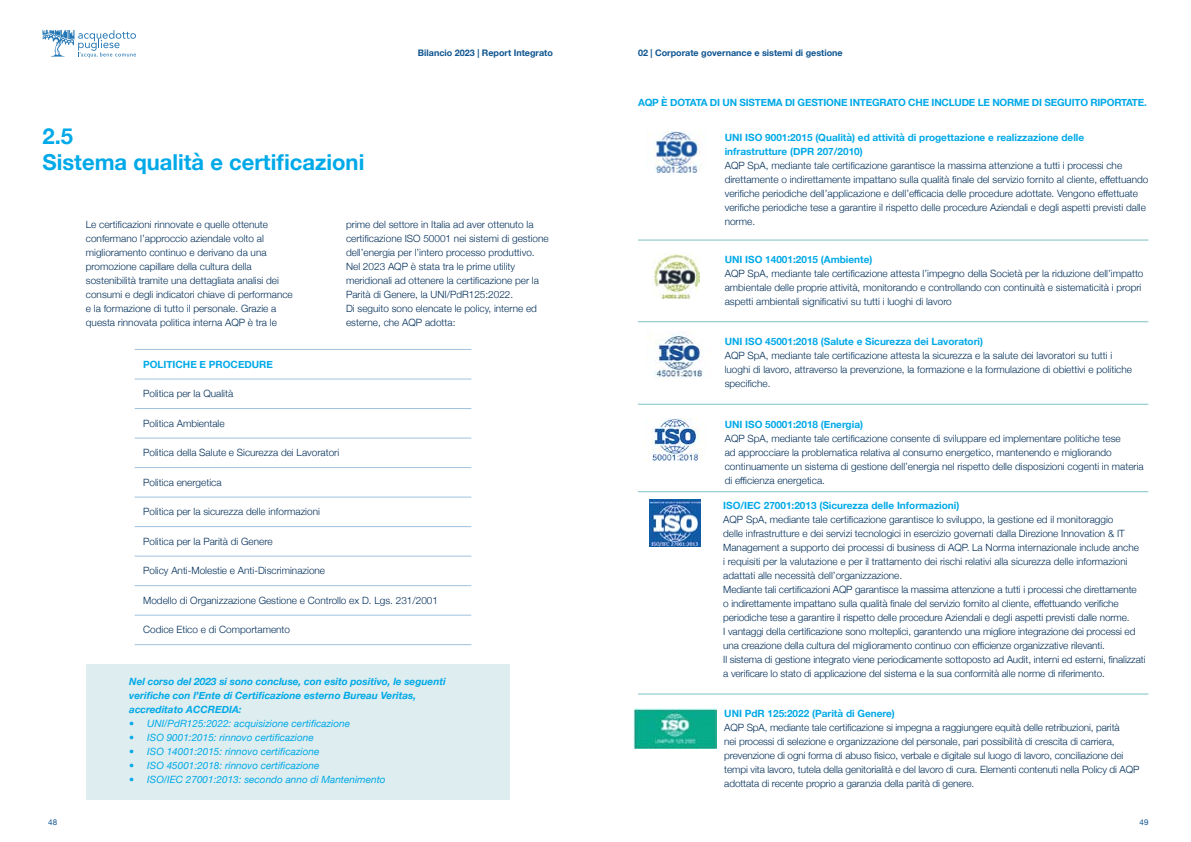
<style>
.page{position:relative;width:1191px;height:842px;background:#fff}
.page>*{position:absolute;margin:0;border:0;box-sizing:border-box;transform-origin:0 0}
.t1{font:700 22px/26.4px "Helvetica Neue";color:#00a9e8}
.t2{font:300 10px/14px "Helvetica Neue";color:#002e59}
.t3{font:700 10px/14px "Helvetica Neue";color:#00a9e8}
.t4{font:italic 10px "Helvetica Neue";color:#00a9e8}
.t5{font:italic 700 10px/14px "Helvetica Neue";color:#00a9e8}
.t6{font:700 10px "Helvetica Neue";letter-spacing:-.02em;color:#00a9e8}
.t7{font:700 9px "Helvetica Neue";color:#0d5490}
.t8{font:8px "Helvetica Neue";color:#0d5490}
</style>
<div class="page">
<div style="left:86px;top:664px;width:423px;height:136px;background:#deedef"></div>
<hr style="left:135px;top:379px;width:336px;height:1px;background:#9fc2de">
<hr style="left:135px;top:408px;width:336px;height:1px;background:#9fc2de">
<hr style="left:135px;top:438px;width:336px;height:1px;background:#9fc2de">
<hr style="left:135px;top:467px;width:336px;height:1px;background:#9fc2de">
<hr style="left:135px;top:497px;width:336px;height:1px;background:#9fc2de">
<hr style="left:135px;top:526px;width:336px;height:1px;background:#9fc2de">
<hr style="left:135px;top:556px;width:336px;height:1px;background:#9fc2de">
<hr style="left:135px;top:585px;width:336px;height:1px;background:#9fc2de">
<hr style="left:135px;top:615px;width:336px;height:1px;background:#9fc2de">
<hr style="left:135px;top:644px;width:336px;height:1px;background:#9fc2de">
<hr style="left:135px;top:349px;width:336px;height:1px;background:#9fc2de">
<hr style="left:638px;top:404px;width:510px;height:1px;background:#7dc2c5">
<hr style="left:638px;top:491px;width:510px;height:1px;background:#7dc2c5">
<hr style="left:638px;top:321px;width:510px;height:1px;background:#7dc2c5">
<hr style="left:638px;top:240px;width:510px;height:1px;background:#7dc2c5">
<img style="left:652px;top:131px;width:50px;height:41px">
<img style="left:653px;top:253px;width:47px;height:45px">
<img style="left:654px;top:331px;width:49px;height:48px">
<img style="left:644px;top:418px;width:56px;height:42px">
<img style="left:649px;top:499px;width:51px;height:47px">
<hr style="left:638px;top:694px;width:510px;height:1px;background:#7dc2c5">
<img style="left:633px;top:708px;width:83px;height:40px">
<svg style="left:43px;top:30px;width:93px;height:28px"></svg>
<p class="t7" style="left:418px;top:46px;width:136px">Bilancio 2023 | Report Integrato</p>
<p class="t7" style="left:638px;top:46px;width:206px">02 | Corporate governance e sistemi di gestione</p>
<h1 class="t1" style="left:43px;top:123px;width:323px">2.5<br>Sistema qualità e certificazioni</h1>
<p class="t2" style="left:86px;top:217px;width:208px">Le certificazioni rinnovate e quelle ottenute confermano l’approccio aziendale volto al miglioramento continuo e derivano da una promozione capillare della cultura della sostenibilità tramite una dettagliata analisi dei consumi e degli indicatori chiave di performance e la formazione di tutto il personale. Grazie a questa rinnovata politica interna AQP è tra le</p>
<p class="t2" style="left:346px;top:217px;width:204px">prime del settore in Italia ad aver ottenuto la certificazione ISO 50001 nei sistemi di gestione dell’energia per l’intero processo produttivo.<br>Nel 2023 AQP è stata tra le prime utility meridionali ad ottenere la certificazione per la Parità di Genere, la UNI/PdR125:2022.<br>Di seguito sono elencate le policy, interne ed esterne, che AQP adotta:</p>
<p class="t3" style="left:143px;top:357px;width:131px">POLITICHE E PROCEDURE</p>
<p class="t2" style="left:143px;top:386px;width:92px">Politica per la Qualità</p>
<p class="t2" style="left:143px;top:415px;width:83px">Politica Ambientale</p>
<p class="t2" style="left:143px;top:445px;width:198px">Politica della Salute e Sicurezza dei Lavoratori</p>
<p class="t2" style="left:143px;top:474px;width:80px">Politica energetica</p>
<p class="t2" style="left:143px;top:504px;width:178px">Politica per la sicurezza delle informazioni</p>
<p class="t2" style="left:143px;top:533px;width:131px">Politica per la Parità di Genere</p>
<p class="t2" style="left:143px;top:563px;width:183px">Policy Anti-Molestie e Anti-Discriminazione</p>
<p class="t2" style="left:143px;top:592px;width:296px">Modello di Organizzazione Gestione e Controllo ex D. Lgs. 231/2001</p>
<p class="t2" style="left:143px;top:622px;width:148px">Codice Etico e di Comportamento</p>
<p class="t5" style="left:129px;top:674px;width:318px">Nel corso del 2023 si sono concluse, con esito positivo, le seguenti verifiche con l’Ente di Certificazione esterno Bureau Veritas, accreditato ACCREDIA:</p>
<p class="t4" style="left:129px;top:716px;width:222px">• UNI/PdR125:2022: acquisizione certificazione</p>
<p class="t4" style="left:129px;top:730px;width:186px">• ISO 9001:2015: rinnovo certificazione</p>
<p class="t4" style="left:129px;top:744px;width:192px">• ISO 14001:2015: rinnovo certificazione</p>
<p class="t4" style="left:129px;top:758px;width:192px">• ISO 45001:2018: rinnovo certificazione</p>
<p class="t4" style="left:129px;top:772px;width:258px">• ISO/IEC 27001:2013: secondo anno di Mantenimento</p>
<p class="t6" style="left:638px;top:95px;width:510px">AQP È DOTATA DI UN SISTEMA DI GESTIONE INTEGRATO CHE INCLUDE LE NORME DI SEGUITO RIPORTATE.</p>
<p class="t3" style="left:724px;top:131px;width:361px">UNI ISO 9001:2015 (Qualità) ed attività di progettazione e realizzazione delle infrastrutture (DPR 207/2010)</p>
<p class="t2" style="left:724px;top:158px;width:425px">AQP SpA, mediante tale certificazione garantisce la massima attenzione a tutti i processi che direttamente o indirettamente impattano sulla qualità finale del servizio fornito al cliente, effettuando verifiche periodiche dell’applicazione e dell’efficacia delle procedure adottate. Vengono effettuate verifiche periodiche tese a garantire il rispetto delle procedure Aziendali e degli aspetti previsti dalle norme.</p>
<p class="t3" style="left:724px;top:253px;width:149px">UNI ISO 14001:2015 (Ambiente)</p>
<p class="t2" style="left:724px;top:266px;width:420px">AQP SpA, mediante tale certificazione attesta l’impegno della Società per la riduzione dell’impatto ambientale delle proprie attività, monitorando e controllando con continuità e sistematicità i propri aspetti ambientali significativi su tutti i luoghi di lavoro</p>
<p class="t3" style="left:724px;top:335px;width:260px">UNI ISO 45001:2018 (Salute e Sicurezza dei Lavoratori)</p>
<p class="t2" style="left:724px;top:348px;width:409px">AQP SpA, mediante tale certificazione attesta la sicurezza e la salute dei lavoratori su tutti i luoghi di lavoro, attraverso la prevenzione, la formazione e la formulazione di obiettivi e politiche specifiche.</p>
<p class="t3" style="left:724px;top:418px;width:140px">UNI ISO 50001:2018 (Energia)</p>
<p class="t2" style="left:724px;top:431px;width:420px">AQP SpA, mediante tale certificazione consente di sviluppare ed implementare politiche tese<br>ad approcciare la problematica relativa al consumo energetico, mantenendo e migliorando continuamente un sistema di gestione dell’energia nel rispetto delle disposizioni cogenti in materia di efficienza energetica.</p>
<p class="t3" style="left:723px;top:499px;width:238px">ISO/IEC 27001:2013 (Sicurezza delle Informazioni)</p>
<p class="t2" style="left:723px;top:512px;width:424px">AQP SpA, mediante tale certificazione garantisce lo sviluppo, la gestione ed il monitoraggio<br>delle infrastrutture e dei servizi tecnologici in esercizio governati dalla Direzione Innovation &amp; IT Management a supporto dei processi di business di AQP. La Norma internazionale include anche<br>i requisiti per la valutazione e per il trattamento dei rischi relativi alla sicurezza delle informazioni adattati alle necessità dell’organizzazione.<br>Mediante tali certificazioni AQP garantisce la massima attenzione a tutti i processi che direttamente<br>o indirettamente impattano sulla qualità finale del servizio fornito al cliente, effettuando verifiche periodiche tese a garantire il rispetto delle procedure Aziendali e degli aspetti previsti dalle norme.<br>I vantaggi della certificazione sono molteplici, garantendo una migliore integrazione dei processi ed una creazione della cultura del miglioramento continuo con efficienze organizzative rilevanti.<br>Il sistema di gestione integrato viene periodicamente sottoposto ad Audit, interni ed esterni, finalizzati a verificare lo stato di applicazione del sistema e la sua conformità alle norme di riferimento.</p>
<p class="t3" style="left:724px;top:707px;width:172px">UNI PdR 125:2022 (Parità di Genere)</p>
<p class="t2" style="left:724px;top:720px;width:417px">AQP SpA, mediante tale certificazione si impegna a raggiungere equità delle retribuzioni, parità<br>nei processi di selezione e organizzazione del personale, pari possibilità di crescita di carriera, prevenzione di ogni forma di abuso fisico, verbale e digitale sul luogo di lavoro, conciliazione dei tempi vita lavoro, tutela della genitorialità e del lavoro di cura. Elementi contenuti nella Policy di AQP adottata di recente proprio a garanzia della parità di genere.</p>
<p class="t8" style="left:48px;top:816px;width:10px">48</p>
<p class="t8" style="left:1139px;top:816px;width:10px">49</p>
</div>
